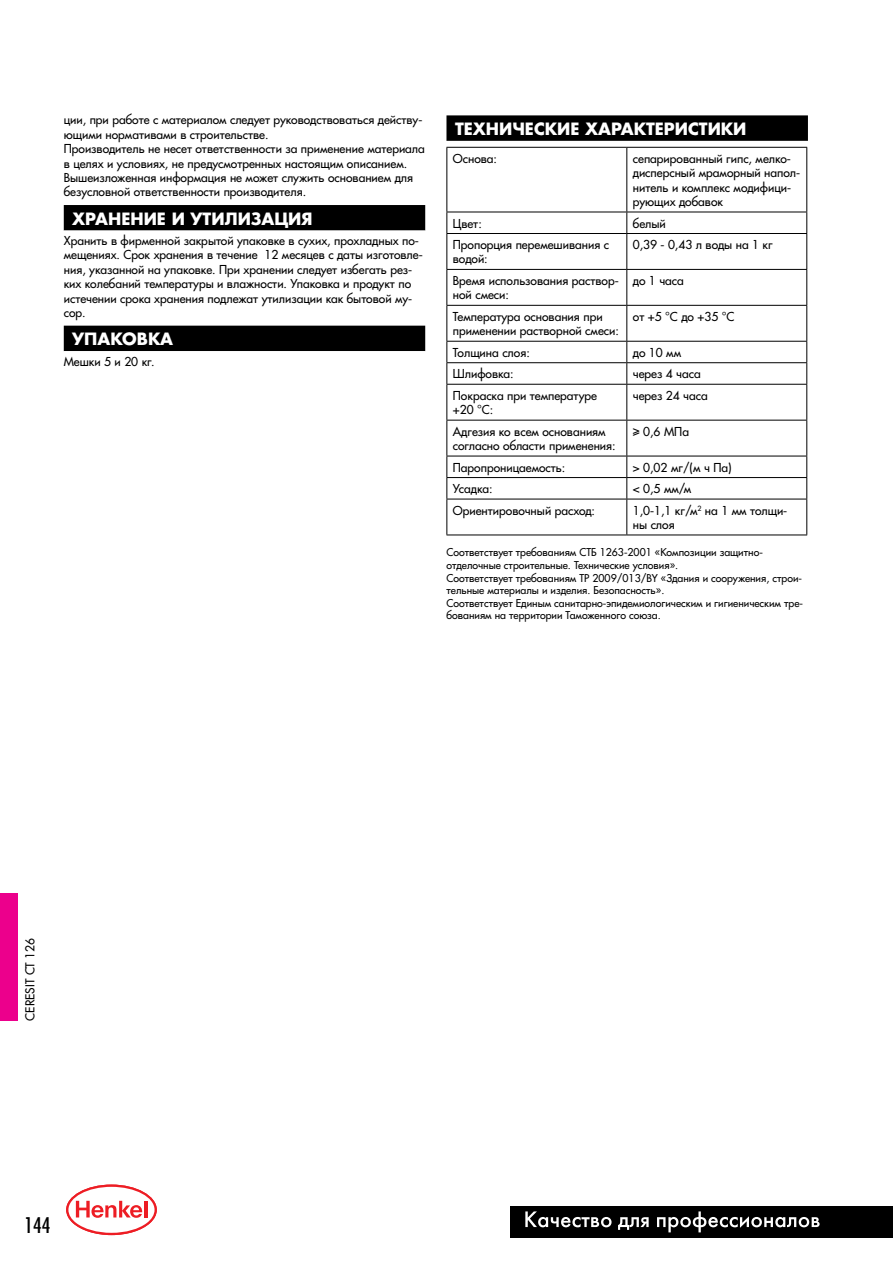
<style>
.page{position:relative;width:893px;height:1263px;background:#fff}
.page>*{position:absolute;margin:0;border:0;box-sizing:border-box;transform-origin:0 0}
.t1{font:21px "Favorit Condensed";color:#000}
.t2{font:700 16.5px "Favorit";color:#fff}
.t3{font:12px/14.4px "Favorit";color:#000}
.t4{font:10.5px/12.6px "Favorit";color:#000}
</style>
<div class="page">
<div style="left:510px;top:1206px;width:383px;height:31px;background:#000"></div>
<svg style="left:525px;top:1211px;width:87px;height:16px"></svg>
<svg style="left:618px;top:1217px;width:31px;height:13px"></svg>
<svg style="left:657px;top:1211px;width:163px;height:21px"></svg>
<svg style="left:66px;top:1184px;width:91px;height:52px"></svg>
<div style="left:64px;top:205px;width:361px;height:26px;background:#000"></div>
<div style="left:64px;top:326px;width:361px;height:25px;background:#000"></div>
<div style="left:446px;top:115px;width:362px;height:26px;background:#000"></div>
<hr style="left:446px;top:147px;width:181px;height:1px;background:#000">
<hr style="left:446px;top:148px;width:1px;height:64px;background:#000">
<hr style="left:627px;top:147px;width:180px;height:1px;background:#000">
<hr style="left:626px;top:148px;width:1px;height:64px;background:#000">
<hr style="left:806px;top:148px;width:1px;height:64px;background:#000">
<hr style="left:446px;top:212px;width:181px;height:1px;background:#000">
<svg style="left:446px;top:212px;width:1px;height:21px"></svg>
<hr style="left:627px;top:212px;width:180px;height:1px;background:#000">
<svg style="left:626px;top:212px;width:1px;height:21px"></svg>
<svg style="left:806px;top:212px;width:1px;height:21px"></svg>
<hr style="left:446px;top:233px;width:181px;height:1px;background:#000">
<hr style="left:446px;top:234px;width:1px;height:35px;background:#000">
<hr style="left:627px;top:233px;width:180px;height:1px;background:#000">
<hr style="left:626px;top:234px;width:1px;height:35px;background:#000">
<hr style="left:806px;top:234px;width:1px;height:35px;background:#000">
<hr style="left:446px;top:269px;width:181px;height:1px;background:#000">
<hr style="left:446px;top:270px;width:1px;height:35px;background:#000">
<hr style="left:627px;top:269px;width:180px;height:1px;background:#000">
<hr style="left:626px;top:270px;width:1px;height:35px;background:#000">
<hr style="left:806px;top:270px;width:1px;height:35px;background:#000">
<hr style="left:446px;top:305px;width:181px;height:1px;background:#000">
<hr style="left:446px;top:306px;width:1px;height:35px;background:#000">
<hr style="left:627px;top:305px;width:180px;height:1px;background:#000">
<hr style="left:626px;top:306px;width:1px;height:35px;background:#000">
<hr style="left:806px;top:306px;width:1px;height:35px;background:#000">
<hr style="left:446px;top:341px;width:181px;height:1px;background:#000">
<hr style="left:627px;top:341px;width:180px;height:1px;background:#000">
<hr style="left:446px;top:362px;width:181px;height:1px;background:#000">
<svg style="left:446px;top:342px;width:1px;height:42px"></svg>
<hr style="left:627px;top:362px;width:180px;height:1px;background:#000">
<svg style="left:626px;top:342px;width:1px;height:42px"></svg>
<svg style="left:806px;top:342px;width:1px;height:42px"></svg>
<hr style="left:446px;top:384px;width:181px;height:1px;background:#000">
<hr style="left:446px;top:385px;width:1px;height:35px;background:#000">
<hr style="left:627px;top:384px;width:180px;height:1px;background:#000">
<hr style="left:626px;top:385px;width:1px;height:35px;background:#000">
<hr style="left:806px;top:385px;width:1px;height:35px;background:#000">
<hr style="left:446px;top:420px;width:181px;height:1px;background:#000">
<hr style="left:446px;top:420px;width:1px;height:36px;background:#000">
<hr style="left:627px;top:420px;width:180px;height:1px;background:#000">
<hr style="left:626px;top:420px;width:1px;height:36px;background:#000">
<hr style="left:806px;top:420px;width:1px;height:36px;background:#000">
<hr style="left:446px;top:456px;width:181px;height:1px;background:#000">
<hr style="left:627px;top:456px;width:180px;height:1px;background:#000">
<hr style="left:446px;top:477px;width:181px;height:1px;background:#000">
<svg style="left:446px;top:456px;width:1px;height:43px"></svg>
<hr style="left:627px;top:477px;width:180px;height:1px;background:#000">
<svg style="left:626px;top:456px;width:1px;height:43px"></svg>
<svg style="left:806px;top:456px;width:1px;height:43px"></svg>
<hr style="left:446px;top:499px;width:181px;height:1px;background:#000">
<hr style="left:446px;top:499px;width:1px;height:36px;background:#000">
<hr style="left:627px;top:499px;width:180px;height:1px;background:#000">
<hr style="left:626px;top:499px;width:1px;height:36px;background:#000">
<hr style="left:806px;top:499px;width:1px;height:36px;background:#000">
<hr style="left:446px;top:535px;width:181px;height:1px;background:#000">
<hr style="left:627px;top:535px;width:180px;height:1px;background:#000">
<div style="left:0;top:893px;width:17px;height:127px;background:#ec008c"></div>
<p class="t3" style="left:64px;top:113px;width:363px">ции, при работе с материалом следует руководствоваться действу&shy;ющими нормативами в строительстве.<br>Производитель не несет ответственности за применение материала в целях и условиях, не предусмотренных настоящим описанием.<br>Вышеизложенная информация не может служить основанием для безусловной ответственности производителя.</p>
<h2 class="t2" style="left:72px;top:207px;width:242px">ХРАНЕНИЕ И УТИЛИЗАЦИЯ</h2>
<p class="t3" style="left:64px;top:233px;width:360px">Хранить в фирменной закрытой упаковке в сухих, прохладных по&shy;мещениях. Срок хранения в течение 12 месяцев с даты изготовле&shy;ния, указанной на упаковке. При хранении следует избегать рез&shy;ких колебаний температуры и влажности. Упаковка и продукт по истечении срока хранения подлежат утилизации как бытовой му&shy;сор.</p>
<h2 class="t2" style="left:72px;top:327px;width:102px">УПАКОВКА</h2>
<p class="t3" style="left:64px;top:354px;width:92px">Мешки 5 и 20 кг.</p>
<h2 class="t2" style="left:455px;top:117px;width:293px">ТЕХНИЧЕСКИЕ ХАРАКТЕРИСТИКИ</h2>
<p class="t3" style="left:453px;top:151px;width:46px">Основа:</p>
<p class="t3" style="left:633px;top:151px;width:169px">сепарированный гипс, мелко&shy;дисперсный мраморный напол&shy;нитель и комплекс модифици&shy;рующих добавок</p>
<p class="t3" style="left:453px;top:216px;width:30px">Цвет:</p>
<p class="t3" style="left:633px;top:216px;width:34px">белый</p>
<p class="t3" style="left:453px;top:237px;width:158px">Пропорция перемешивания с водой:</p>
<p class="t3" style="left:633px;top:237px;width:141px">0,39 - 0,43 л воды на 1 кг</p>
<p class="t3" style="left:453px;top:273px;width:167px">Время использования раствор&shy;ной смеси:</p>
<p class="t3" style="left:633px;top:273px;width:53px">до 1 часа</p>
<p class="t3" style="left:453px;top:309px;width:168px">Температура основания при применении растворной смеси:</p>
<p class="t3" style="left:633px;top:309px;width:103px">от +5 °С до +35 °С</p>
<p class="t3" style="left:453px;top:345px;width:78px">Толщина слоя:</p>
<p class="t3" style="left:633px;top:345px;width:50px">до 10 мм</p>
<p class="t3" style="left:453px;top:366px;width:62px">Шлифовка:</p>
<p class="t3" style="left:633px;top:366px;width:69px">через 4 часа</p>
<p class="t3" style="left:453px;top:388px;width:146px">Покраска при температуре +20 °С:</p>
<p class="t3" style="left:633px;top:388px;width:76px">через 24 часа</p>
<p class="t3" style="left:453px;top:424px;width:164px">Адгезия ко всем основаниям согласно области применения:</p>
<p class="t3" style="left:633px;top:424px;width:58px">≥ 0,6 МПа</p>
<p class="t3" style="left:453px;top:460px;width:114px">Паропроницаемость:</p>
<p class="t3" style="left:633px;top:460px;width:100px">&gt; 0,02 мг/(м ч Па)</p>
<p class="t3" style="left:453px;top:481px;width:41px">Усадка:</p>
<p class="t3" style="left:633px;top:481px;width:60px">&lt; 0,5 мм/м</p>
<p class="t3" style="left:453px;top:503px;width:144px">Ориентировочный расход:</p>
<p class="t3" style="left:633px;top:503px;width:156px">1,0-1,1 кг/м<sup>2</sup> на 1 мм толщи&shy;ны слоя</p>
<p class="t4" style="left:446px;top:546px;width:358px">Соответствует требованиям СТБ 1263-2001 «Композиции защитно&shy;отделочные строительные. Технические условия».<br>Соответствует требованиям ТР 2009/013/BY «Здания и сооружения, строи&shy;тельные материалы и изделия. Безопасность».<br>Соответствует Единым санитарно-эпидемиологическим и гигиеническим тре&shy;бованиям на территории Таможенного союза.</p>
<p class="t3" style="left:23px;top:1020px;width:84px;rotate:-90deg">CERESIT CT 126</p>
<h1 class="t1" style="left:25px;top:1212px;width:27px">144</h1>
</div>
